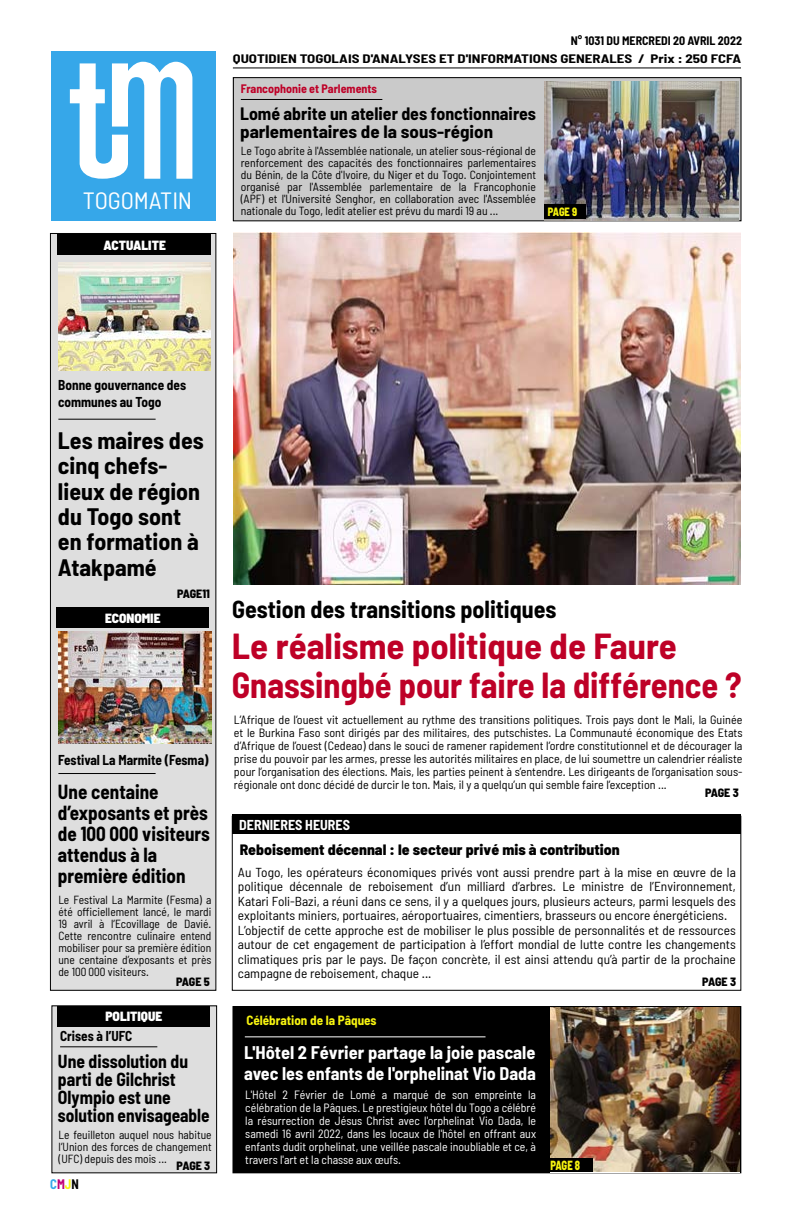
<style>
.page{position:relative;width:792px;height:1224px;background:#fff}
.page>*{position:absolute;margin:0;border:0;box-sizing:border-box;transform-origin:0 0}
.t1{font:700 semi-condensed 35.4px/39px "Barlow";color:#be0027;scale:1.04 1}
.t2{font:700 semi-condensed 24px "Barlow";color:#000}
.t3{font:semi-condensed 23.5px "Barlow";letter-spacing:-.005em;color:#fff;scale:1.04 1}
.t4{font:700 semi-condensed 23.3px/25.3px "Barlow";color:#000}
.t5{font:700 semi-condensed 19.9px/21px "Barlow";color:#000;scale:.96 1}
.t6{font:700 semi-condensed 18.4px/18px "Barlow";color:#000;scale:.95 1}
.t7{font:700 semi-condensed 17.9px/20.3px "Barlow";color:#fff}
.t8{font:700 semi-condensed 17.5px/18.4px "Barlow";color:#000}
.t9{font:800 semi-condensed 15px "Barlow";color:#000;scale:1.05 1}
.t10{font:700 semi-condensed 14px/17px "Barlow";color:#000;scale:.95 1}
.t11{font:700 semi-condensed 14px "Barlow";color:#fff}
.t12{font:700 semi-condensed 13.5px "Barlow";color:#36a7e9;scale:.93 1}
.t13{font:900 semi-condensed 13.3px "Barlow";color:#fff}
.t14{font:800 semi-condensed 13.2px "Barlow";color:#f7f410;scale:.8 1}
.t15{font:semi-condensed 13px/14.5px "Barlow";color:#000}
.t16{font:700 semi-condensed 13px "Barlow";color:#f7f410}
.t17{font:semi-condensed 12px/13px "Barlow";color:#000;text-align:justify}
.t18{font:semi-condensed 12px/13px "Barlow";color:#fff;text-align:justify}
.t19{font:700 semi-condensed 12px "Barlow";color:#000;scale:1.24 1}
.t20{font:700 semi-condensed 12px "Barlow";color:#000}
.t21{font:800 semi-condensed 12px "Barlow";letter-spacing:-.025em;color:#000}
.t22{font:700 semi-condensed 12px "Barlow";color:#be0027}
.t23{font:800 semi-condensed 12px "Barlow";color:#f7f410;scale:.87 1}
.t24{font:semi-condensed 11.8px/12px "Barlow";color:#000;text-align:justify}
.s1{color:#c10077}
.s2{color:#f7f410}
.s3{color:#000}
</style>
<div class="page">
<div style="left:51px;top:233px;width:165px;height:757px;background:#dedede"></div>
<div style="left:50px;top:233px;width:166px;height:757px;border:1px solid #000"></div>
<div style="left:51px;top:51px;width:164px;height:170px;background:#36a7e9"></div>
<svg style="left:70px;top:62px;width:122px;height:117px"></svg>
<hr style="left:233px;top:67px;width:508px;height:1px;background:#000">
<div style="left:232px;top:815px;width:509px;height:19px;background:#000"></div>
<div style="left:233px;top:1007px;width:508px;height:166px;background:#000"></div>
<div style="left:233px;top:1006px;width:508px;height:167px;border:1px solid #000"></div>
<div style="left:234px;top:78px;width:507px;height:143px;background:#cacaca"></div>
<div style="left:57px;top:608px;width:152px;height:20px;background:#000"></div>
<hr style="left:245px;top:1037px;width:241px;height:1px;background:#fff">
<div style="left:52px;top:1006px;width:165px;height:167px;background:#dedede"></div>
<div style="left:52px;top:1006px;width:165px;height:167px;border:1px solid #000"></div>
<hr style="left:60px;top:1047px;width:97px;height:1px;background:#000">
<div style="left:58px;top:1006px;width:152px;height:21px;background:#000"></div>
<div style="left:59px;top:234px;width:152px;height:21px;background:#000"></div>
<hr style="left:241px;top:99px;width:141px;height:1px;background:#000">
<hr style="left:58px;top:773px;width:98px;height:1px;background:#000">
<hr style="left:58px;top:419px;width:98px;height:1px;background:#000">
<img style="left:234px;top:233px;width:507px;height:352px">
<img style="left:545px;top:81px;width:193px;height:139px">
<img style="left:551px;top:1008px;width:188px;height:164px">
<img style="left:58px;top:631px;width:153px;height:113px">
<div style="left:545px;top:204px;width:41px;height:15px;background:#000"></div>
<div style="left:545px;top:1158px;width:48px;height:14px;background:#000"></div>
<img style="left:58px;top:262px;width:153px;height:109px">
<h3 class="t3" style="left:83px;top:186px;width:106px">TOGOMATIN</h3>
<p class="t13" style="left:102px;top:236px;width:57px">NUMERIQU</p>
<p class="t13" style="left:104px;top:236px;width:64px">ACTUALITE</p>
<p class="t13" style="left:107px;top:236px;width:57px">ECONOMIE</p>
<p class="t20" style="left:571px;top:33px;width:173px">N° 1031 DU MERCREDI 20 AVRIL 2022</p>
<p class="t19" style="left:233px;top:51px;width:411px">QUOTIDIEN TOGOLAIS D'ANALYSES ET D'INFORMATIONS GENERALES / Prix : 250 FCFA</p>
<p class="t22" style="left:241px;top:81px;width:138px">Francophonie et Parlements</p>
<h3 class="t8" style="left:240px;top:104px;width:297px">Lomé abrite un atelier des fonctionnaires parlementaires de la sous-région</h3>
<p class="t24" style="left:241px;top:144px;width:297px">Le Togo abrite à l'Assemblée nationale, un atelier sous-régional de renforcement des capacités des fonctionnaires parlementaires du Bénin, de la Côte d'Ivoire, du Niger et du Togo. Conjointement organisé par l'Assemblée parlementaire de la Francophonie (APF) et l'Université Senghor, en collaboration avec l'Assemblée nationale du Togo, ledit atelier est prévu du mardi 19 au ...</p>
<p class="t23" style="left:548px;top:205px;width:35px">PAGE 9</p>
<p class="t10" style="left:58px;top:376px;width:136px">Bonne gouvernance des communes au Togo</p>
<h3 class="t4" style="left:58px;top:427px;width:147px">Les maires des cinq chefs&shy;lieux de région du Togo sont en formation à<br>Atakpamé</h3>
<p class="t13" style="left:105px;top:610px;width:57px">ECONOMIE</p>
<p class="t21" style="left:177px;top:586px;width:34px">PAGE11</p>
<p class="t10" style="left:58px;top:751px;width:160px">Festival La Marmite (Fesma)</p>
<h3 class="t5" style="left:58px;top:780px;width:160px">Une centaine d’exposants et près de 100 000 visiteurs attendus à la première édition</h3>
<p class="t24" style="left:58px;top:893px;width:155px">Le Festival La Marmite (Fesma) a été officiellement lancé, le mardi 19 avril à l’Ecovillage de Davié.<br>Cette rencontre culinaire entend mobiliser pour sa première édition une centaine d’exposants et près de 100 000 visiteurs.</p>
<p class="t21" style="left:176px;top:974px;width:35px">PAGE 5</p>
<p class="t13" style="left:105px;top:1008px;width:58px">POLITIQUE</p>
<p class="t10" style="left:60px;top:1027px;width:77px">Crises à l’UFC</p>
<h3 class="t6" style="left:58px;top:1052px;width:161px">Une dissolution du parti de Gilchrist<br>Olympio est une solution envisageable</h3>
<p class="t24" style="left:59px;top:1129px;width:155px">Le feuilleton auquel nous habitue l’Union des forces de changement (UFC) depuis des mois ...</p>
<p class="t21" style="left:177px;top:1158px;width:35px">PAGE 3</p>
<p class="t12" style="left:50px;top:1176px;width:32px">C<span class="s1">M</span><span class="s2">J</span><span class="s3">N</span></p>
<h2 class="t2" style="left:232px;top:595px;width:326px">Gestion des transitions politiques</h2>
<h1 class="t1" style="left:232px;top:626px;width:492px">Le réalisme politique de Faure<br>Gnassingbé pour faire la différence ?</h1>
<p class="t17" style="left:234px;top:713px;width:510px">L’Afrique de l’ouest vit actuellement au rythme des transitions politiques. Trois pays dont le Mali, la Guinée et le Burkina Faso sont dirigés par des militaires, des putschistes. La Communauté économique des Etats d’Afrique de l’ouest (Cedeao) dans le souci de ramener rapidement l’ordre constitutionnel et de décourager la prise du pouvoir par les armes, presse les autorités militaires en place, de lui soumettre un calendrier réaliste pour l’organisation des élections. Mais, les parties peinent à s’entendre. Les dirigeants de l’organisation sous&shy;régionale ont donc décidé de durcir le ton. Mais, il y a quelqu’un qui semble faire l’exception ...</p>
<p class="t21" style="left:705px;top:785px;width:35px">PAGE 3</p>
<p class="t11" style="left:239px;top:816px;width:112px">DERNIERES HEURES</p>
<p class="t9" style="left:240px;top:841px;width:363px">Reboisement décennal : le secteur privé mis à contribution</p>
<p class="t15" style="left:238px;top:864px;width:499px">Au Togo, les opérateurs économiques privés vont aussi prendre part à la mise en œuvre de la politique décennale de reboisement d’un milliard d’arbres. Le ministre de l’Environnement, Katari Foli-Bazi, a réuni dans ce sens, il y a quelques jours, plusieurs acteurs, parmi lesquels des exploitants miniers, portuaires, aéroportuaires, cimentiers, brasseurs ou encore énergéticiens.<br>L’objectif de cette approche est de mobiliser le plus possible de personnalités et de ressources autour de cet engagement de participation à l’effort mondial de lutte contre les changements climatiques pris par le pays. De façon concrète, il est ainsi attendu qu’à partir de la prochaine campagne de reboisement, chaque ...</p>
<p class="t21" style="left:702px;top:974px;width:35px">PAGE 3</p>
<p class="t16" style="left:246px;top:1012px;width:132px">Célébration de la Pâques</p>
<h3 class="t7" style="left:244px;top:1042px;width:293px">L'Hôtel 2 Février partage la joie pascale avec les enfants de l'orphelinat Vio Dada</h3>
<p class="t18" style="left:245px;top:1088px;width:292px">L'Hôtel 2 Février de Lomé a marqué de son empreinte la célébration de la Pâques. Le prestigieux hôtel du Togo a célébré la résurrection de Jésus Christ avec l'orphelinat Vio Dada, le samedi 16 avril 2022, dans les locaux de l'hôtel en offrant aux enfants dudit orphelinat, une veillée pascale inoubliable et ce, à travers l'art et la chasse aux œufs.</p>
<p class="t14" style="left:550px;top:1157px;width:39px">PAGE 8</p>
</div>
